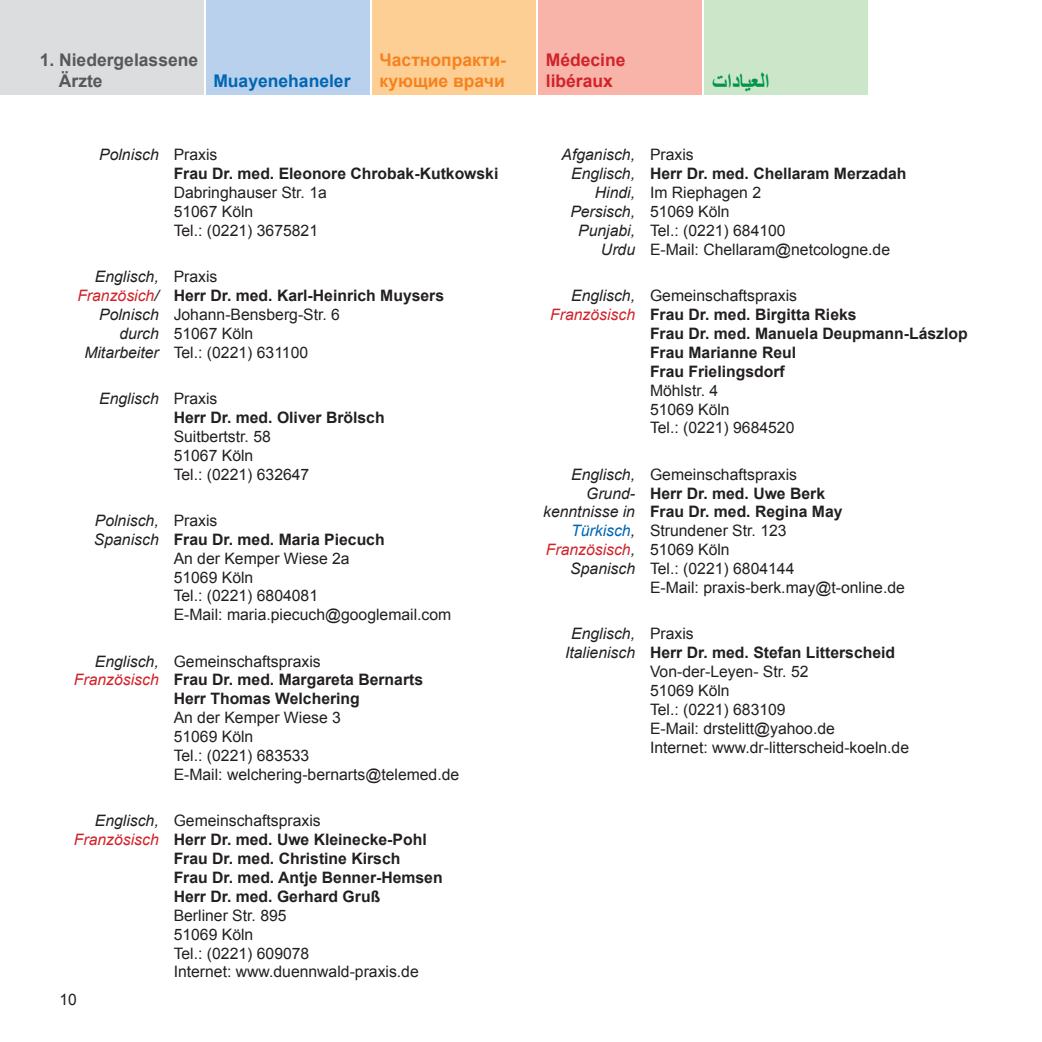
<style>
.page{position:relative;width:1042px;height:1042px;background:#fff}
.page>*{position:absolute;margin:0;border:0;box-sizing:border-box;transform-origin:0 0}
.t1{font:700 22.75px "Arial";color:#00944d}
.t2{font:700 17.5px "Arial";color:#f58220}
.t3{font:700 17.5px/21px "Arial";color:#57585a}
.t4{font:700 17.5px/21px "Arial";color:#d1232a}
.t5{font:700 17.5px "Arial";color:#0166b3}
.t6{font:15.75px/18.9px "Arial";color:#231f20}
.t7{font:700 15.75px/18.9px "Arial";color:#231f20}
.t8{font:italic 15.75px/18.9px "Arial";color:#231f20;text-align:right}
.t9{font:italic 15.75px "Arial";color:#d1232a}
.s1{font-weight:400;font-style:italic}
.s2{font-weight:400}
.s3{color:#d1232a}
.s4{color:#0166b3}
</style>
<div class="page">
<div style="left:704px;top:0;width:164px;height:94px;background:#cce6ca"></div>
<div style="left:538px;top:0;width:164px;height:94px;background:#f9b4aa"></div>
<div style="left:372px;top:0;width:164px;height:94px;background:#fdcf94"></div>
<div style="left:206px;top:0;width:164px;height:94px;background:#b9d1ec"></div>
<div style="left:0;top:0;width:203px;height:94px;background:#dcdddf"></div>
<p class="t3" style="left:59px;top:50px;width:141px;text-indent:-19px">1. Niedergelassene<br>Ärzte</p>
<p class="t2" style="left:379px;top:48px;width:128px">Частнопракти-</p>
<p class="t5" style="left:213px;top:69px;width:139px">Muayenehaneler</p>
<p class="t2" style="left:379px;top:69px;width:127px">кующие врачи</p>
<p class="t7" style="left:174px;top:146px;width:326px;text-indent:-74px"><span class="s1">Polnisch</span> <span class="s2">Praxis<br></span>Frau Dr. med. Eleonore Chrobak-Kutkowski</p>
<p class="t6" style="left:174px;top:183px;width:155px">Dabringhauser Str. 1a<br>51067 Köln<br>Tel.: (0221) 3675821</p>
<p class="t8" style="left:77px;top:267px;width:83px">Englisch,<br><span class="s3">Französich</span>/<br>Polnisch durch<br>Mitarbeiter</p>
<p class="t6" style="left:174px;top:267px;width:45px">Praxis</p>
<p class="t7" style="left:174px;top:287px;width:272px">Herr Dr. med. Karl-Heinrich Muysers</p>
<p class="t6" style="left:174px;top:305px;width:168px">Johann-Bensberg-Str. 6<br>51067 Köln<br>Tel.: (0221) 631100</p>
<p class="t7" style="left:174px;top:389px;width:212px;text-indent:-74px"><span class="s1">Englisch</span> <span class="s2">Praxis<br></span>Herr Dr. med. Oliver Brölsch</p>
<p class="t6" style="left:174px;top:427px;width:137px">Suitbertstr. 58<br>51067 Köln<br>Tel.: (0221) 632647</p>
<p class="t8" style="left:94px;top:511px;width:66px;text-align:left">Polnisch,<br>Spanisch</p>
<p class="t6" style="left:174px;top:511px;width:45px">Praxis</p>
<p class="t7" style="left:174px;top:530px;width:212px">Frau Dr. med. Maria Piecuch</p>
<p class="t6" style="left:174px;top:549px;width:279px">An der Kemper Wiese 2a<br>51069 Köln<br>Tel.: (0221) 6804081<br>E-Mail: maria.piecuch@googlemail.com</p>
<p class="t8" style="left:95px;top:652px;width:65px">Englisch,</p>
<p class="t9" style="left:74px;top:670px;width:86px">Französisch</p>
<p class="t8" style="left:95px;top:811px;width:65px">Englisch,</p>
<p class="t9" style="left:74px;top:829px;width:86px">Französisch</p>
<p class="t6" style="left:60px;top:990px;width:19px">10</p>
<p class="t6" style="left:174px;top:652px;width:149px">Gemeinschaftspraxis</p>
<p class="t7" style="left:174px;top:671px;width:251px">Frau Dr. med. Margareta Bernarts<br>Herr Thomas Welchering</p>
<p class="t6" style="left:174px;top:708px;width:287px">An der Kemper Wiese 3<br>51069 Köln<br>Tel.: (0221) 683533<br>E-Mail: welchering-bernarts@telemed.de</p>
<p class="t6" style="left:174px;top:811px;width:149px">Gemeinschaftspraxis</p>
<p class="t7" style="left:174px;top:830px;width:270px">Herr Dr. med. Uwe Kleinecke-Pohl<br>Frau Dr. med. Christine Kirsch<br>Frau Dr. med. Antje Benner-Hemsen<br>Herr Dr. med. Gerhard Gruß</p>
<p class="t6" style="left:174px;top:906px;width:247px">Berliner Str. 895<br>51069 Köln<br>Tel.: (0221) 609078<br>Internet: www.duennwald-praxis.de</p>
<p class="t4" style="left:546px;top:50px;width:81px">Médecine libéraux</p>
<h1 class="t1" style="left:712px;top:67px;width:59px">ت العيادا</h1>
<p class="t8" style="left:561px;top:146px;width:75px">Afganisch,<br>Englisch,<br>Hindi,<br>Persisch,<br>Punjabi,<br>Urdu</p>
<p class="t6" style="left:650px;top:145px;width:45px">Praxis</p>
<p class="t7" style="left:650px;top:165px;width:258px">Herr Dr. med. Chellaram Merzadah</p>
<p class="t6" style="left:650px;top:183px;width:242px">Im Riephagen 2<br>51069 Köln<br>Tel.: (0221) 684100<br>E-Mail: Chellaram@netcologne.de</p>
<p class="t8" style="left:571px;top:286px;width:65px">Englisch,</p>
<p class="t9" style="left:550px;top:304px;width:86px">Französisch</p>
<p class="t6" style="left:650px;top:286px;width:149px">Gemeinschaftspraxis</p>
<p class="t7" style="left:650px;top:305px;width:319px">Frau Dr. med. Birgitta Rieks<br>Frau Dr. med. Manuela Deupmann-Lászlop<br>Frau Marianne Reul<br>Frau Frielingsdorf</p>
<p class="t6" style="left:650px;top:381px;width:146px">Möhlstr. 4<br>51069 Köln<br>Tel.: (0221) 9684520</p>
<p class="t8" style="left:543px;top:465px;width:93px">Englisch,<br>Grund&shy;kenntnisse in<br><span class="s4">Türkisch</span>,<br><span class="s3">Französisch</span>,<br>Spanisch</p>
<p class="t6" style="left:650px;top:465px;width:149px">Gemeinschaftspraxis</p>
<p class="t7" style="left:650px;top:484px;width:194px">Herr Dr. med. Uwe Berk<br>Frau Dr. med. Regina May</p>
<p class="t6" style="left:650px;top:521px;width:256px">Strundener Str. 123<br>51069 Köln<br>Tel.: (0221) 6804144<br>E-Mail: praxis-berk.may@t-online.de</p>
<p class="t8" style="left:565px;top:624px;width:72px;text-align:center">Englisch,<br>Italienisch</p>
<p class="t6" style="left:650px;top:624px;width:45px">Praxis</p>
<p class="t7" style="left:650px;top:644px;width:247px">Herr Dr. med. Stefan Litterscheid</p>
<p class="t6" style="left:650px;top:662px;width:261px">Von-der-Leyen- Str. 52<br>51069 Köln<br>Tel.: (0221) 683109<br>E-Mail: drstelitt@yahoo.de<br>Internet: www.dr-litterscheid-koeln.de</p>
</div>
